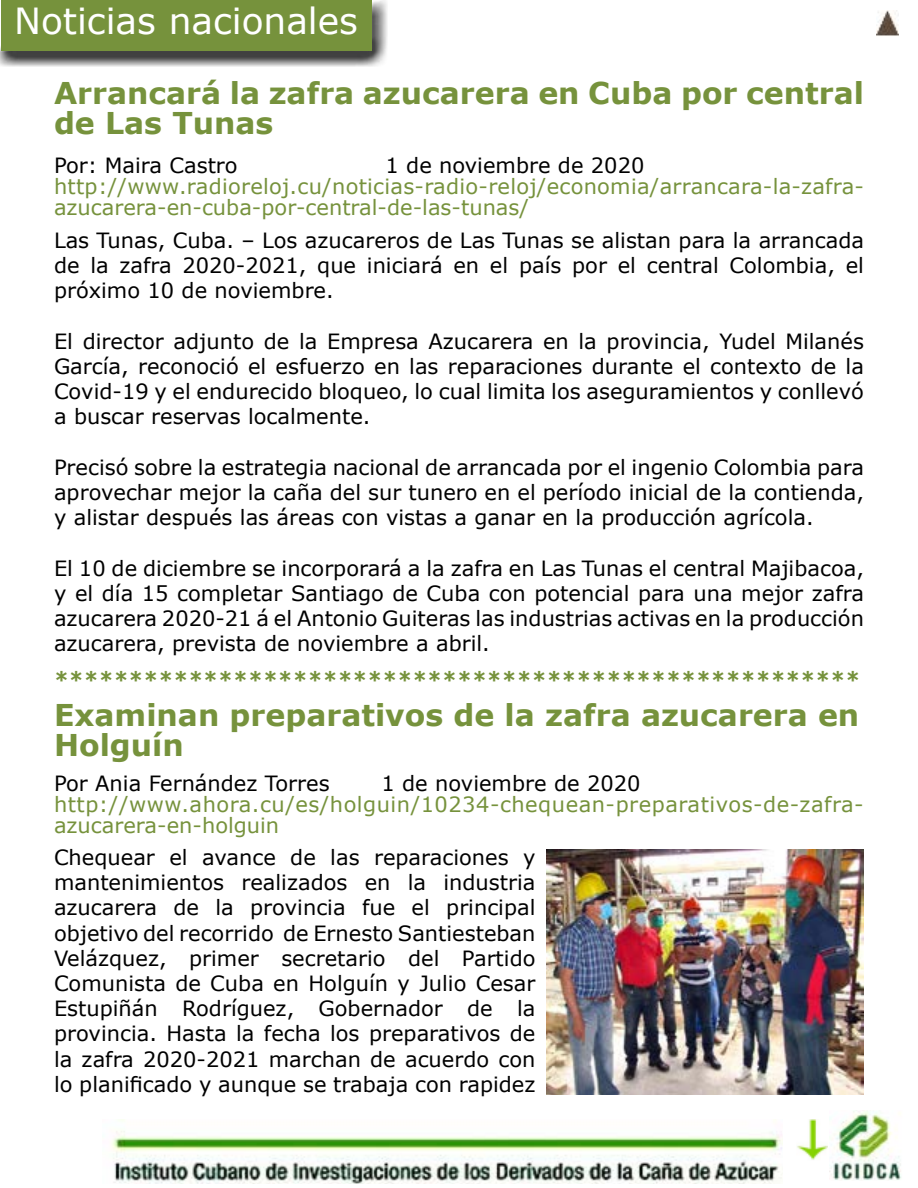
<style>
.page{position:relative;width:918px;height:1188px;background:#fff}
.page>*{position:absolute;margin:0;border:0;box-sizing:border-box;transform-origin:0 0}
.t1{font:36px "Verdana";color:#fff}
.t2{font:700 30px/30px "Verdana";color:#76923c}
.t3{font:21px/25.2px "Verdana";color:#000;text-align:justify}
.t4{font:21px/21px "Verdana";letter-spacing:.015em;color:#76923c}
.t5{font:700 21px "Verdana";color:#76923c}
</style>
<div class="page">
<img style="left:831px;top:1110px;width:70px;height:70px">
<img style="left:111px;top:1119px;width:672px;height:65px">
<div style="left:0;top:0;width:387px;height:67px;background:#000;opacity:.75"></div>
<div style="left:2px;top:0;width:370px;height:51px;background:#76923c"></div>
<img style="left:876px;top:10px;width:23px;height:26px">
<img style="left:546px;top:849px;width:318px;height:246px">
<img style="left:797px;top:1119px;width:30px;height:41px">
<h1 class="t1" style="left:14px;top:-4px;width:345px">Noticias nacionales</h1>
<h2 class="t2" style="left:54px;top:77px;width:811px">Arrancará la zafra azucarera en Cuba por central de Las Tunas</h2>
<p class="t3" style="left:54px;top:152px;width:185px">Por: Maira Castro</p>
<p class="t3" style="left:386px;top:152px;width:260px">1 de noviembre de 2020</p>
<p class="t4" style="left:54px;top:175px;width:812px">http://www.radioreloj.cu/noticias-radio-reloj/economia/arrancara-la-zafra&shy;azucarera-en-cuba-por-central-de-las-tunas/</p>
<p class="t3" style="left:54px;top:228px;width:812px">Las Tunas, Cuba. – Los azucareros de Las Tunas se alistan para la arrancada de la zafra 2020-2021, que iniciará en el país por el central Colombia, el próximo 10 de noviembre.</p>
<p class="t3" style="left:54px;top:328px;width:812px">El director adjunto de la Empresa Azucarera en la provincia, Yudel Milanés García, reconoció el esfuerzo en las reparaciones durante el contexto de la Covid-19 y el endurecido bloqueo, lo cual limita los aseguramientos y conllevó a buscar reservas localmente.</p>
<p class="t3" style="left:54px;top:454px;width:812px">Precisó sobre la estrategia nacional de arrancada por el ingenio Colombia para aprovechar mejor la caña del sur tunero en el período inicial de la contienda, y alistar después las áreas con vistas a ganar en la producción agrícola.</p>
<p class="t3" style="left:54px;top:555px;width:812px">El 10 de diciembre se incorporará a la zafra en Las Tunas el central Majibacoa, y el día 15 completar Santiago de Cuba con potencial para una mejor zafra azucarera 2020-21 á el Antonio Guiteras las industrias activas en la producción azucarera, prevista de noviembre a abril.</p>
<p class="t5" style="left:54px;top:664px;width:808px">******************************************************</p>
<h2 class="t2" style="left:54px;top:700px;width:807px">Examinan preparativos de la zafra azucarera en<br>Holguín</h2>
<p class="t3" style="left:54px;top:770px;width:277px">Por Ania Fernández Torres</p>
<p class="t3" style="left:381px;top:770px;width:261px">1 de noviembre de 2020</p>
<p class="t4" style="left:54px;top:793px;width:811px">http://www.ahora.cu/es/holguin/10234-chequean-preparativos-de-zafra&shy;azucarera-en-holguin</p>
<p class="t3" style="left:54px;top:845px;width:483px">Chequear el avance de las reparaciones y mantenimientos realizados en la industria azucarera de la provincia fue el principal objetivo del recorrido de Ernesto Santiesteban Velázquez, primer secretario del Partido Comunista de Cuba en Holguín y Julio Cesar Estupiñán Rodríguez, Gobernador de la provincia. Hasta la fecha los preparativos de la zafra 2020-2021 marchan de acuerdo con lo planificado y aunque se trabaja con rapidez</p>
</div>
